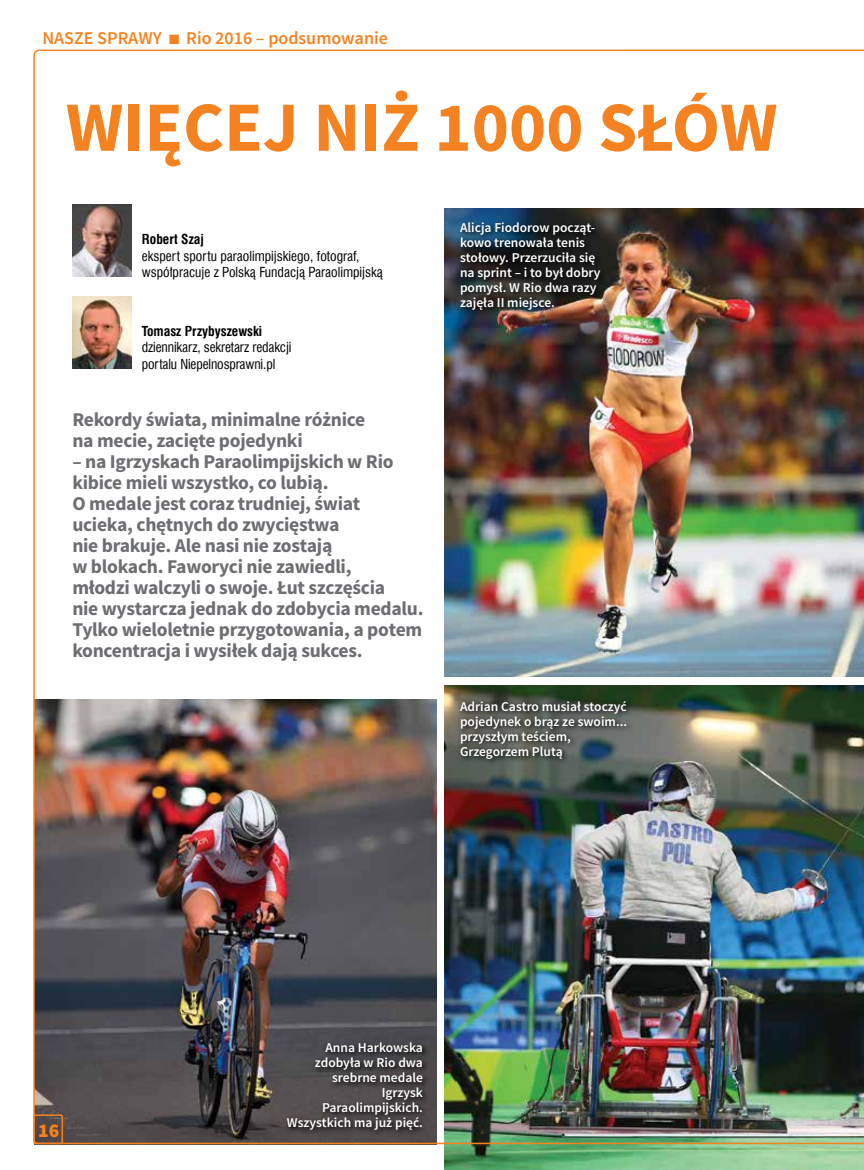
<style>
.page{position:relative;width:864px;height:1170px;background:#fff}
.page>*{position:absolute;margin:0;border:0;box-sizing:border-box;transform-origin:0 0}
.t1{font:700 70.5px "Source Sans Pro";color:#f58220}
.t2{font:700 19.5px/21px "Source Sans Pro";letter-spacing:-.015em;color:#6d6e71}
.t3{font:900 19.5px "Source Sans Pro";color:#f58220}
.t4{font:600 18px "Source Sans Pro";color:#f58220}
.t5{font:600 13.5px/15px "Source Sans Pro";color:#fff}
.t6{font:13.5px/16.2px "Swis 721 Cn EU";color:#000}
.s1{font-weight:700}
</style>
<div class="page">
<img style="left:444px;top:1144px;width:419px;height:25px">
<img style="left:33px;top:49px;width:830px;height:1095px">
<div style="left:33px;top:1114px;width:30px;height:30px;border:2px solid #f58220;border-radius:2px"></div>
<img style="left:444px;top:209px;width:419px;height:468px">
<img style="left:72px;top:204px;width:60px;height:73px">
<img style="left:457px;top:219px;width:150px;height:99px">
<svg style="left:457px;top:697px;width:176px;height:68px;background:#4d534e"></svg>
<svg style="left:284px;top:1038px;width:146px;height:99px;background:#454143"></svg>
<img style="left:72px;top:296px;width:60px;height:72px">
<p class="t4" style="left:42px;top:26px;width:347px">NASZE SPRAWY ■ Rio 2016 – podsumowanie</p>
<p class="t1" style="left:66px;top:82px;width:710px">Więcej niż 1000 słów</p>
<p class="t6" style="left:142px;top:231px;width:242px"><span class="s1">Robert Szaj<br></span>ekspert sportu paraolimpijskiego, fotograf, współpracuje z Polską Fundacją Paraolimpijską</p>
<p class="t5" style="left:460px;top:221px;width:142px">Alicja Fiodorow począt&shy;kowo trenowała tenis stołowy. Przerzuciła się na sprint – i to był dobry pomysł. W Rio dwa razy zajęła II miejsce.</p>
<p class="t6" style="left:142px;top:323px;width:151px"><span class="s1">Tomasz Przybyszewski </span>dziennikarz, sekretarz redakcji portalu Niepelnosprawni.pl</p>
<p class="t2" style="left:72px;top:409px;width:294px">Rekordy świata, minimalne różnice na mecie, zacięte pojedynki</p>
<p class="t2" style="left:72px;top:451px;width:352px">– na Igrzyskach Paraolimpijskich w Rio kibice mieli wszystko, co lubią.<br>O medale jest coraz trudniej, świat ucieka, chętnych do zwycięstwa<br>nie brakuje. Ale nasi nie zostają<br>w blokach. Faworyci nie zawiedli,<br>młodzi walczyli o swoje. Łut szczęścia<br>nie wystarcza jednak do zdobycia medalu.<br>Tylko wieloletnie przygotowania, a potem koncentracja i wysiłek dają sukces.</p>
<p class="t5" style="left:460px;top:699px;width:168px">Adrian Castro musiał stoczyć pojedynek o brąz ze swoim... przyszłym teściem,<br>Grzegorzem Plutą</p>
<p class="t3" style="left:38px;top:1117px;width:23px">16</p>
<p class="t5" style="left:287px;top:1040px;width:137px;text-align:right">Anna Harkowska zdobyła w Rio dwa srebrne medale<br>Igrzysk<br>Paraolimpijskich.<br>Wszystkich ma już pięć.</p>
</div>
